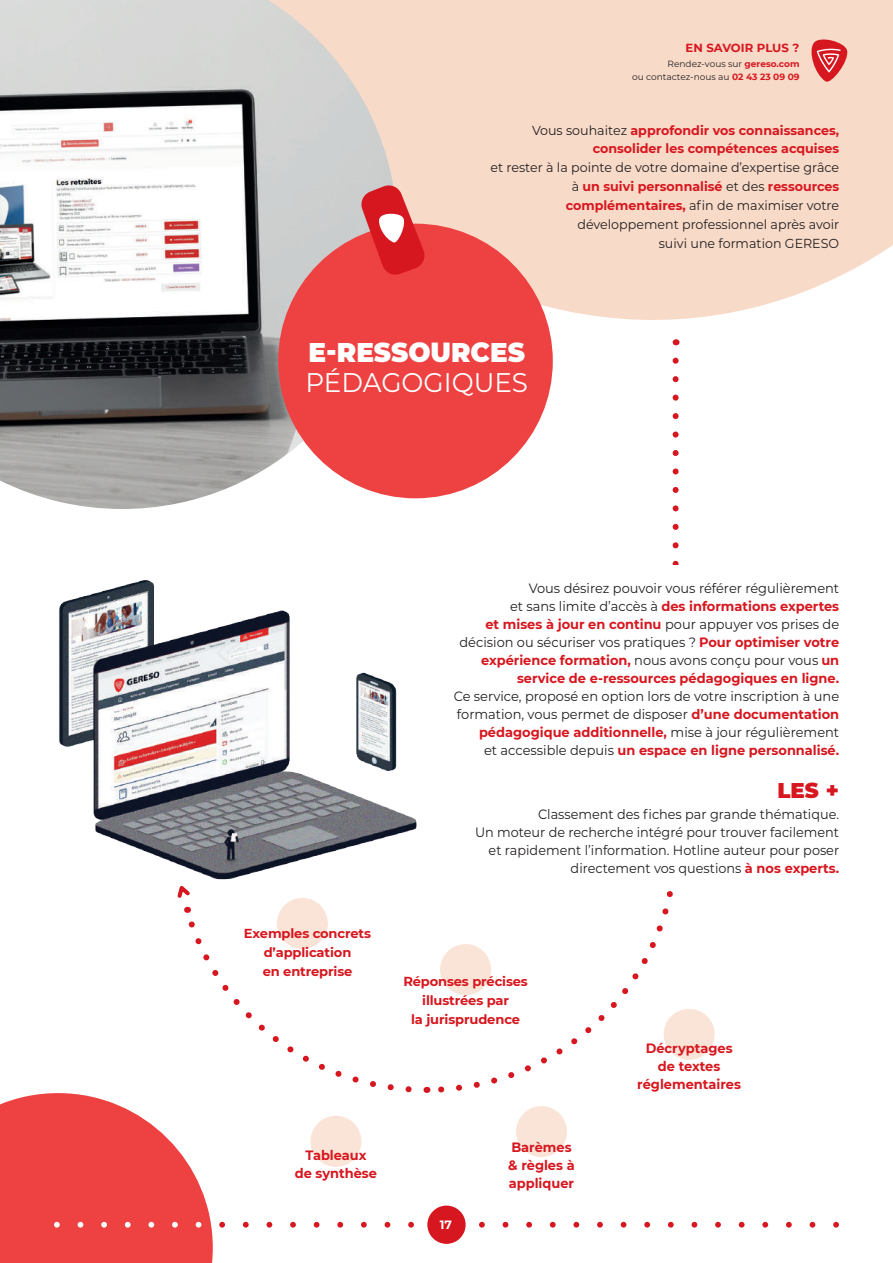
<style>
.page{position:relative;width:893px;height:1263px;background:#fff}
.page>*{position:absolute;margin:0;border:0;box-sizing:border-box;transform-origin:0 0}
.t1{font:900 27px "Montserrat";color:#fff}
.t2{font:27px "Montserrat";color:#fff}
.t3{font:900 21.3px "Montserrat";color:#d7171f}
.t4{font:13.5px/18px "Montserrat";color:#231f20;text-align:right;scale:.96 1}
.t5{font:13.5px/18px "Montserrat";color:#231f20;text-align:right;scale:.95 1}
.t6{font:700 13.5px/18px "Montserrat";color:#d7171f;text-align:center;scale:.96 1}
.t7{font:13.05px/18.9px "Montserrat";color:#231f20;text-align:right}
.t8{font:700 13.05px/18.9px "Montserrat";letter-spacing:-.01em;color:#d7171f;text-align:center}
.t9{font:700 12px "Montserrat";color:#fff}
.t10{font:700 11.7px "Montserrat";color:#d7171f}
.t11{font:9px/13.5px "Montserrat";color:#231f20;text-align:right}
.s1{font-weight:700;color:#d7171f}
.s2{font-weight:400;color:#231f20}
</style>
<div class="page">
<svg style="left:673px;top:361px;width:6px;height:204px"></svg>
<svg style="left:429px;top:891px;width:252px;height:202px"></svg>
<div style="left:440px;top:944px;width:51px;height:51px;background:#fae4d7;border-radius:50%"></div>
<div style="left:516px;top:1106px;width:51px;height:51px;background:#fae4d7;border-radius:50%"></div>
<div style="left:664px;top:1009px;width:51px;height:51px;background:#fae4d7;border-radius:50%"></div>
<svg style="left:397px;top:0;width:496px;height:359px;background:#f8dece"></svg>
<img style="left:0;top:0;width:397px;height:509px">
<div style="left:278px;top:224px;width:275px;height:274px;background:#ee4141;border-radius:50%"></div>
<svg style="left:360px;top:184px;width:66px;height:91px"></svg>
<svg style="left:833px;top:1222px;width:6px;height:5px"></svg>
<svg style="left:810px;top:1222px;width:5px;height:5px"></svg>
<svg style="left:786px;top:1222px;width:6px;height:5px"></svg>
<svg style="left:762px;top:1222px;width:6px;height:5px"></svg>
<svg style="left:739px;top:1222px;width:5px;height:5px"></svg>
<svg style="left:715px;top:1222px;width:6px;height:5px"></svg>
<svg style="left:691px;top:1222px;width:6px;height:5px"></svg>
<svg style="left:668px;top:1222px;width:6px;height:5px"></svg>
<svg style="left:644px;top:1222px;width:6px;height:5px"></svg>
<svg style="left:621px;top:1222px;width:5px;height:5px"></svg>
<svg style="left:597px;top:1222px;width:6px;height:5px"></svg>
<svg style="left:573px;top:1222px;width:6px;height:5px"></svg>
<svg style="left:550px;top:1222px;width:6px;height:5px"></svg>
<svg style="left:526px;top:1222px;width:6px;height:5px"></svg>
<svg style="left:503px;top:1222px;width:5px;height:5px"></svg>
<svg style="left:479px;top:1222px;width:6px;height:5px"></svg>
<div style="left:427px;top:1205px;width:39px;height:39px;background:#d7171f;border-radius:50%"></div>
<svg style="left:0;top:898px;width:414px;height:365px"></svg>
<svg style="left:808px;top:35px;width:41px;height:50px;background:#e9827d"></svg>
<img style="left:59px;top:580px;width:358px;height:318px">
<div style="left:44px;top:755px;width:36px;height:154px;background:#fff"></div>
<div style="left:277px;top:898px;width:51px;height:51px;background:#fae4d7;border-radius:50%"></div>
<p class="t10" style="left:686px;top:40px;width:115px">EN SAVOIR PLUS ?</p>
<p class="t11" style="left:632px;top:57px;width:169px">Rendez-vous sur <span class="s1">gereso.com<br></span>ou contactez-nous au <span class="s1">02 43 23 09 09</span></p>
<p class="t8" style="left:532px;top:120px;width:309px;text-align:right"><span class="s2">Vous souhaitez</span> approfondir vos connaissances, consolider les compétences acquises</p>
<p class="t7" style="left:490px;top:158px;width:350px">et rester à la pointe de votre domaine d’expertise grâce à <span class="s1">un suivi personnalisé</span> et des <span class="s1">ressources complémentaires,</span> afin de maximiser votre développement professionnel après avoir<br>suivi une formation GERESO</p>
<h1 class="t1" style="left:308px;top:332px;width:218px">E-RESSOURCES</h1>
<h1 class="t2" style="left:305px;top:363px;width:224px">PÉDAGOGIQUES</h1>
<p class="t8" style="left:244px;top:923px;width:129px">Exemples concrets d’application<br>en entreprise</p>
<p class="t6" style="left:295px;top:1145px;width:87px">Tableaux<br>de synthèse</p>
<p class="t4" style="left:459px;top:579px;width:397px">Vous désirez pouvoir vous référer régulièrement<br>et sans limite d’accès à <span class="s1">des informations expertes<br>et mises à jour en continu</span> pour appuyer vos prises de décision ou sécuriser vos pratiques ? <span class="s1">Pour optimiser votre expérience formation,</span> nous avons conçu pour vous <span class="s1">un service de e-ressources pédagogiques en ligne.</span></p>
<p class="t4" style="left:454px;top:687px;width:403px">Ce service, proposé en option lors de votre inscription à une formation, vous permet de disposer <span class="s1">d’une documentation pédagogique additionnelle,</span> mise à jour régulièrement<br>et accessible depuis <span class="s1">un espace en ligne personnalisé.</span></p>
<h2 class="t3" style="left:777px;top:775px;width:63px">LES +</h2>
<p class="t5" style="left:475px;top:805px;width:385px">Classement des fiches par grande thématique.<br>Un moteur de recherche intégré pour trouver facilement et rapidement l’information. Hotline auteur pour poser directement vos questions <span class="s1">à nos experts.</span></p>
<p class="t8" style="left:403px;top:971px;width:126px">Réponses précises illustrées par<br>la jurisprudence</p>
<p class="t9" style="left:440px;top:1216px;width:14px">17</p>
<p class="t6" style="left:508px;top:1137px;width:71px;text-align:left">Barèmes &amp; règles à appliquer</p>
<p class="t6" style="left:637px;top:1038px;width:109px">Décryptages de textes réglementaires</p>
</div>
